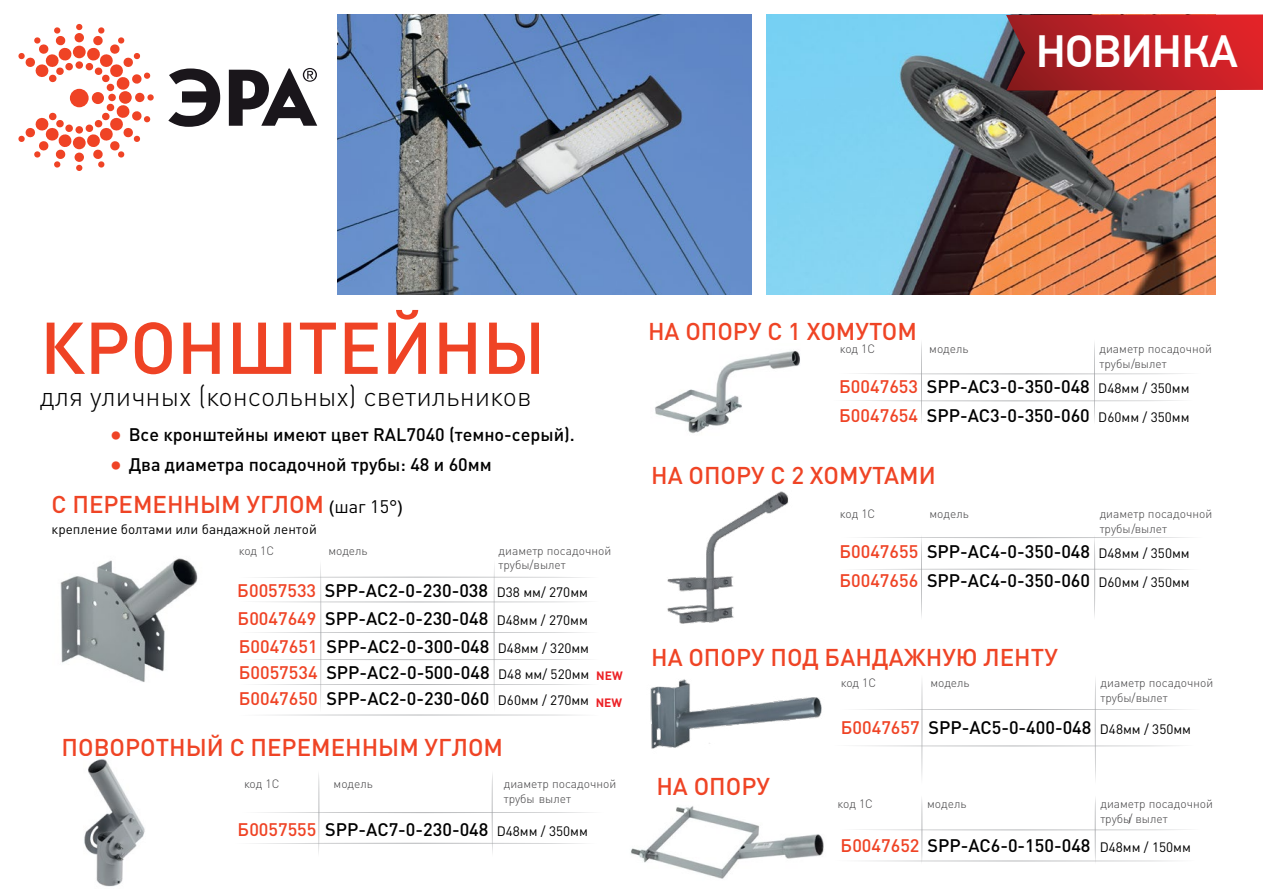
<style>
.page{position:relative;width:1263px;height:893px;background:#fff}
.page>*{position:absolute;margin:0;border:0;box-sizing:border-box;transform-origin:0 0}
.t1{font:500 72px "DIN Pro";color:#ef4325}
.t2{font:500 45.15px "PF Din Text Pro";color:#fff}
.t3{font:300 27px "DIN Pro";color:#000}
.t4{font:500 24px "DIN Pro";color:#ef4425}
.t5{font:500 18px/29.1px "DIN Pro";color:#000}
.t6{font:13.5px "DIN Pro";color:#000}
.t7{font:300 12px/14.4px "DIN Pro";color:#414042}
.t8{font:700 12px "DIN Pro";color:#ec2227}
.s1{font-size:25.5px;color:#ef4325}
.s2{font-weight:400;font-size:18px;color:#000}
.s3{color:#ef4325}
.s4{font-weight:400;font-size:13.5px}
</style>
<div class="page">
<svg style="left:168px;top:69px;width:52px;height:58px"></svg>
<div style="left:70px;top:89px;width:19px;height:18px;background:#ef4325;border-radius:50%"></div>
<div style="left:92px;top:92px;width:12px;height:12px;background:#ef4325;border-radius:50%"></div>
<svg style="left:147px;top:94px;width:7px;height:7px"></svg>
<div style="left:135px;top:93px;width:9px;height:9px;background:#ef4325;border-radius:50%"></div>
<div style="left:119px;top:91px;width:13px;height:13px;background:#ef4325;border-radius:50%"></div>
<div style="left:108px;top:94px;width:8px;height:7px;background:#ef4325;border-radius:50%"></div>
<svg style="left:18px;top:103px;width:133px;height:68px"></svg>
<svg style="left:18px;top:24px;width:133px;height:68px"></svg>
<svg style="left:229px;top:68px;width:88px;height:58px"></svg>
<img style="left:667px;top:491px;width:122px;height:133px">
<img style="left:650px;top:679px;width:172px;height:70px">
<svg style="left:258px;top:565px;width:329px;height:151px"></svg>
<svg style="left:859px;top:798px;width:329px;height:64px"></svg>
<svg style="left:859px;top:679px;width:329px;height:101px"></svg>
<svg style="left:254px;top:774px;width:336px;height:79px"></svg>
<svg style="left:851px;top:342px;width:336px;height:80px"></svg>
<svg style="left:858px;top:537px;width:332px;height:80px"></svg>
<img style="left:766px;top:14px;width:450px;height:280px">
<img style="left:338px;top:14px;width:413px;height:280px">
<img style="left:60px;top:558px;width:138px;height:124px">
<img style="left:631px;top:806px;width:193px;height:73px">
<img style="left:655px;top:350px;width:145px;height:83px">
<svg style="left:1006px;top:14px;width:257px;height:77px;background:#b72228"></svg>
<img style="left:84px;top:759px;width:61px;height:128px">
<h2 class="t2" style="left:1036px;top:24px;width:203px">НОВИНКА</h2>
<h1 class="t1" style="left:40px;top:301px;width:507px">КРОНШТЕЙНЫ</h1>
<h3 class="t3" style="left:40px;top:380px;width:493px">для уличных (консольных) светильников</h3>
<p class="t5" style="left:110px;top:420px;width:467px"><span class="s1">•</span> Все кронштейны имеют цвет RAL7040 (темно-серый).</p>
<p class="t5" style="left:110px;top:450px;width:384px"><span class="s1">•</span> Два диаметра посадочной трубы: 48 и 60мм</p>
<h3 class="t4" style="left:52px;top:489px;width:353px">С ПЕРЕМЕННЫМ УГЛОМ <span class="s2">(шаг 15°)</span></h3>
<p class="t6" style="left:52px;top:520px;width:267px">крепление болтами или бандажной лентой</p>
<p class="t7" style="left:239px;top:543px;width:37px">код 1С</p>
<p class="t7" style="left:328px;top:543px;width:41px">модель</p>
<p class="t7" style="left:499px;top:543px;width:114px">диаметр посадочной трубы/вылет</p>
<p class="t5" style="left:237px;top:575px;width:352px"><span class="s3">Б0057533</span> SPP-AC2-0-230-038 <span class="s4">D38 мм/ 270мм</span></p>
<p class="t5" style="left:238px;top:604px;width:352px"><span class="s3">Б0047649</span> SPP-AC2-0-230-048 <span class="s4">D48мм / 270мм</span></p>
<p class="t5" style="left:239px;top:631px;width:352px"><span class="s3">Б0047651</span> SPP-AC2-0-300-048 <span class="s4">D48мм / 320мм</span></p>
<p class="t5" style="left:239px;top:657px;width:352px"><span class="s3">Б0057534</span> SPP-AC2-0-500-048 <span class="s4">D48 мм/ 520мм</span></p>
<p class="t5" style="left:239px;top:684px;width:352px"><span class="s3">Б0047650</span> SPP-AC2-0-230-060 <span class="s4">D60мм / 270мм</span></p>
<p class="t8" style="left:596px;top:668px;width:28px">NEW</p>
<p class="t8" style="left:596px;top:695px;width:28px">NEW</p>
<h3 class="t4" style="left:62px;top:732px;width:443px">ПОВОРОТНЫЙ С ПЕРЕМЕННЫМ УГЛОМ</h3>
<p class="t7" style="left:244px;top:776px;width:37px">код 1С</p>
<p class="t7" style="left:334px;top:776px;width:41px">модель</p>
<p class="t7" style="left:504px;top:776px;width:114px">диаметр посадочной трубы вылет</p>
<p class="t5" style="left:238px;top:814px;width:352px"><span class="s3">Б0057555</span> SPP-AC7-0-230-048 <span class="s4">D48мм / 350мм</span></p>
<h3 class="t4" style="left:648px;top:316px;width:270px">НА ОПОРУ С 1 ХОМУТОМ</h3>
<p class="t7" style="left:840px;top:342px;width:37px">код 1С</p>
<p class="t7" style="left:929px;top:342px;width:41px">модель</p>
<p class="t7" style="left:1099px;top:342px;width:114px">диаметр посадочной трубы/вылет</p>
<p class="t5" style="left:839px;top:372px;width:352px"><span class="s3">Б0047653</span> SPP-AC3-0-350-048 <span class="s4">D48мм / 350мм<br></span><span class="s3">Б0047654</span> SPP-AC3-0-350-060 <span class="s4">D60мм / 350мм</span></p>
<h3 class="t4" style="left:651px;top:459px;width:286px">НА ОПОРУ С 2 ХОМУТАМИ</h3>
<p class="t7" style="left:840px;top:507px;width:37px">код 1С</p>
<p class="t7" style="left:929px;top:507px;width:41px">модель</p>
<p class="t7" style="left:1100px;top:507px;width:114px">диаметр посадочной трубы/вылет</p>
<p class="t5" style="left:839px;top:537px;width:352px"><span class="s3">Б0047655</span> SPP-AC4-0-350-048 <span class="s4">D48мм / 350мм<br></span><span class="s3">Б0047656</span> SPP-AC4-0-350-060 <span class="s4">D60мм / 350мм</span></p>
<h3 class="t4" style="left:651px;top:642px;width:408px">НА ОПОРУ ПОД БАНДАЖНУЮ ЛЕНТУ</h3>
<p class="t7" style="left:841px;top:675px;width:37px">код 1С</p>
<p class="t7" style="left:930px;top:675px;width:41px">модель</p>
<p class="t7" style="left:1100px;top:675px;width:114px">диаметр посадочной трубы вылет</p>
<p class="t7" style="left:1131px;top:690px;width:6px">/</p>
<h3 class="t4" style="left:656px;top:771px;width:115px">НА ОПОРУ</h3>
<p class="t5" style="left:841px;top:713px;width:352px"><span class="s3">Б0047657</span> SPP-AC5-0-400-048 <span class="s4">D48мм / 350мм</span></p>
<p class="t7" style="left:838px;top:796px;width:37px">код 1С</p>
<p class="t7" style="left:927px;top:796px;width:41px">модель</p>
<p class="t5" style="left:840px;top:831px;width:251px"><span class="s3">Б0047652</span> SPP-AC6-0-150-048</p>
<p class="t7" style="left:1100px;top:796px;width:114px">диаметр посадочной трубы вылет</p>
<p class="t7" style="left:1128px;top:811px;width:6px">/</p>
<p class="t6" style="left:1100px;top:839px;width:93px">D48мм / 150мм</p>
</div>
